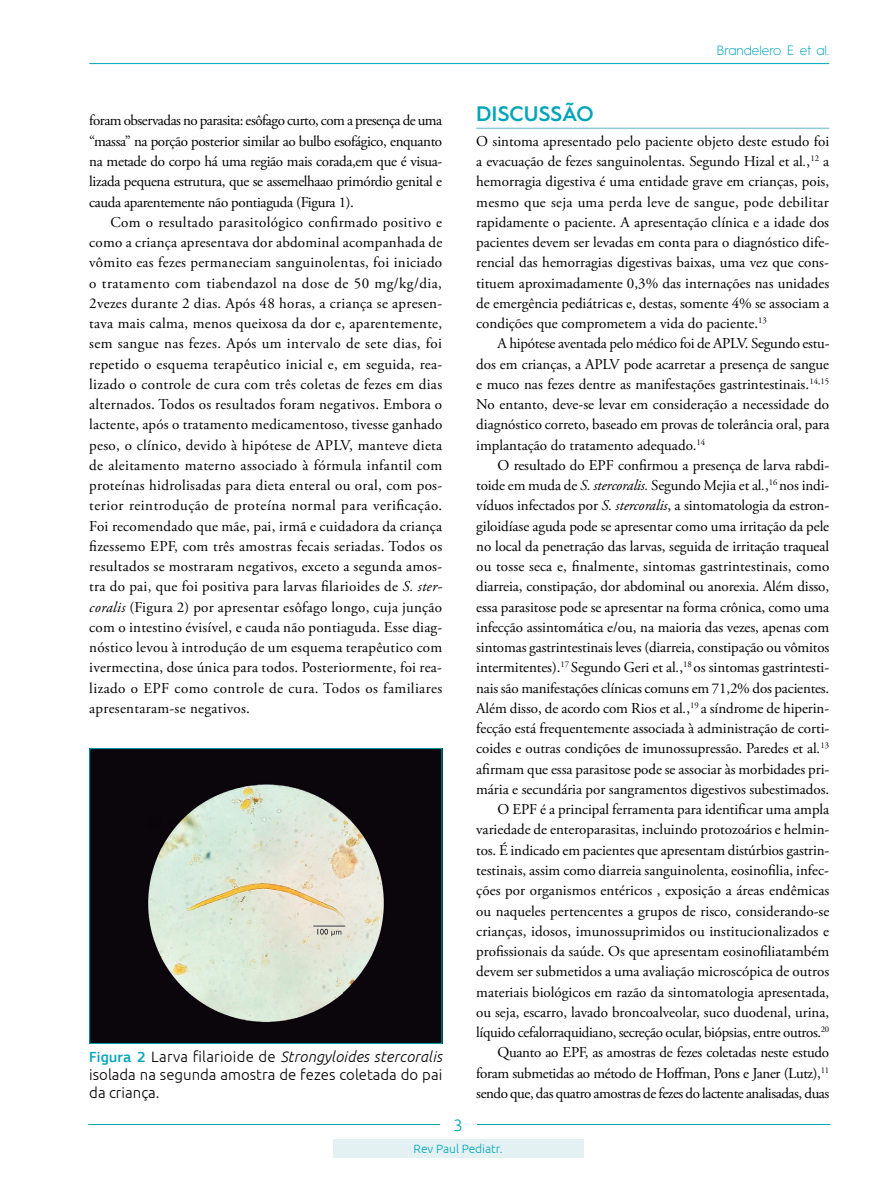
<style>
.page{position:relative;width:893px;height:1191px;background:#fff}
.page>*{position:absolute;margin:0;border:0;box-sizing:border-box;transform-origin:0 0}
.t1{font:600 21px "Hurme Geometric Sans 1";color:#00a5b9}
.t2{font:300 16.5px "Ubuntu";color:#00a5b9}
.t3{font:15px/20.2px "Adobe Garamond Pro";letter-spacing:-.005em;color:#000;text-align:justify}
.t4{font:300 15px/18px "Ubuntu";color:#000;text-align:justify}
.t5{font:300 13.5px "Hurme Geometric Sans 1";color:#00a5b9}
.t6{font:300 12px "Ubuntu";color:#00a5b9}
.s1{font-style:italic}
.s2{font-family:"PF Square Sans Pro";font-weight:500;color:#00a5b9}
</style>
<div class="page">
<hr style="left:88px;top:1124px;width:742px;height:1px;background:#00a5b9">
<hr style="left:89px;top:63px;width:740px;height:1px;background:#00a5b9">
<div style="left:440px;top:1111px;width:36px;height:25px;background:#fff"></div>
<hr style="left:476px;top:128px;width:353px;height:1px;background:#8ecad7">
<img style="left:91px;top:750px;width:349px;height:291px">
<div style="left:89px;top:748px;width:353px;height:295px;border:1px solid #00a5b9"></div>
<div style="left:333px;top:1138px;width:250px;height:19px;background:#e4f1f3"></div>
<p class="t5" style="left:716px;top:41px;width:114px">Brandelero E et al.</p>
<p class="t3" style="left:89px;top:111px;width:355px">foram observadas no parasita: esôfago curto, com a presença de uma “massa” na porção posterior similar ao bulbo esofágico, enquanto na metade do corpo há uma região mais corada,em que é visua‑ lizada pequena estrutura, que se assemelhaao primórdio genital e cauda aparentemente não pontiaguda (Figura 1).</p>
<p class="t3" style="left:89px;top:212px;width:355px;text-indent:21px">Com o resultado parasitológico confirmado positivo e como a criança apresentava dor abdominal acompanhada de vômito eas fezes permaneciam sanguinolentas, foi iniciado o tratamento com tiabendazol na dose de 50 mg/kg/dia, 2vezes durante 2 dias. Após 48 horas, a criança se apresen‑ tava mais calma, menos queixosa da dor e, aparentemente, sem sangue nas fezes. Após um intervalo de sete dias, foi repetido o esquema terapêutico inicial e, em seguida, rea‑ lizado o controle de cura com três coletas de fezes em dias alternados. Todos os resultados foram negativos. Embora o lactente, após o tratamento medicamentoso, tivesse ganhado peso, o clínico, devido à hipótese de APLV, manteve dieta de aleitamento materno associado à fórmula infantil com proteínas hidrolisadas para dieta enteral ou oral, com pos‑ terior reintrodução de proteína normal para verificação.<br>Foi recomendado que mãe, pai, irmã e cuidadora da criança fizessemo EPF, com três amostras fecais seriadas. Todos os resultados se mostraram negativos, exceto a segunda amos‑ tra do pai, que foi positiva para larvas filarioides de <span class="s1">S. ster&shy;coralis</span> (Figura 2) por apresentar esôfago longo, cuja junção com o intestino évisível, e cauda não pontiaguda. Esse diag‑ nóstico levou à introdução de um esquema terapêutico com ivermectina, dose única para todos. Posteriormente, foi rea‑ lizado o EPF como controle de cura. Todos os familiares apresentaram‑se negativos.</p>
<p class="t4" style="left:89px;top:1047px;width:354px"><span class="s2">Figura 2</span> Larva filarioide de <span class="s1">Strongyloides stercoralis </span>isolada na segunda amostra de fezes coletada do pai da criança.</p>
<p class="t2" style="left:453px;top:1114px;width:11px">3</p>
<h1 class="t1" style="left:476px;top:99px;width:119px">DISCUSSÃO</h1>
<p class="t3" style="left:476px;top:131px;width:354px">O sintoma apresentado pelo paciente objeto deste estudo foi a evacuação de fezes sanguinolentas. Segundo Hizal et al<span class="s1">.</span>,<sup>12</sup> a hemorragia digestiva é uma entidade grave em crianças, pois, mesmo que seja uma perda leve de sangue, pode debilitar rapidamente o paciente. A apresentação clínica e a idade dos pacientes devem ser levadas em conta para o diagnóstico dife‑ rencial das hemorragias digestivas baixas, uma vez que cons‑ tituem aproximadamente 0,3% das internações nas unidades de emergência pediátricas e, destas, somente 4% se associam a condições que comprometem a vida do paciente.<sup>13</sup></p>
<p class="t3" style="left:476px;top:334px;width:355px;text-indent:21px">A hipótese aventada pelo médico foi de APLV. Segundo estu‑ dos em crianças, a APLV pode acarretar a presença de sangue e muco nas fezes dentre as manifestações gastrintestinais.<sup>14,15<br></sup>No entanto, deve‑se levar em consideração a necessidade do diagnóstico correto, baseado em provas de tolerância oral, para implantação do tratamento adequado.<sup>14</sup></p>
<p class="t3" style="left:476px;top:455px;width:355px;text-align:right">O resultado do EPF confirmou a presença de larva rabdi‑ toide em muda de <span class="s1">S. stercoralis.</span> Segundo Mejia et al<span class="s1">.</span>,<sup>16</sup> nos indi‑ víduos infectados por <span class="s1">S. stercoralis</span>, a sintomatologia da estron‑ giloidíase aguda pode se apresentar como uma irritação da pele no local da penetração das larvas, seguida de irritação traqueal ou tosse seca e, finalmente, sintomas gastrintestinais, como diarreia, constipação, dor abdominal ou anorexia. Além disso, essa parasitose pode se apresentar na forma crônica, como uma infecção assintomática e/ou, na maioria das vezes, apenas com sintomas gastrintestinais leves (diarreia, constipação ou vômitos intermitentes).<sup>17</sup> Segundo Geri et al<span class="s1">.</span>,<sup>18</sup> os sintomas gastrintesti‑ nais são manifestações clínicas comuns em 71,2% dos pacientes.<br>Além disso, de acordo com Rios et al<span class="s1">.</span>,<sup>19</sup> a síndrome de hiperin‑ fecção está frequentemente associada à administração de corti‑ coides e outras condições de imunossupressão. Paredes et al<span class="s1">.</span><sup>13 </sup>afirmam que essa parasitose pode se associar às morbidades pri‑ mária e secundária por sangramentos digestivos subestimados.<br>O EPF é a principal ferramenta para identificar uma ampla variedade de enteroparasitas, incluindo protozoários e helmin‑ tos. É indicado em pacientes que apresentam distúrbios gastrin‑ testinais, assim como diarreia sanguinolenta, eosinofilia, infec‑ ções por organismos entéricos , exposição a áreas endêmicas ou naqueles pertencentes a grupos de risco, considerando‑se crianças, idosos, imunossuprimidos ou institucionalizados e profissionais da saúde. Os que apresentam eosinofiliatambém devem ser submetidos a uma avaliação microscópica de outros materiais biológicos em razão da sintomatologia apresentada, ou seja, escarro, lavado broncoalveolar, suco duodenal, urina, líquido cefalorraquidiano, secreção ocular, biópsias, entre outros.<sup>20<br></sup>Quanto ao EPF, as amostras de fezes coletadas neste estudo foram submetidas ao método de Hoffman, Pons e Janer (Lutz),<sup>11 </sup>sendo que, das quatro amostras de fezes do lactente analisadas, duas</p>
<p class="t6" style="left:414px;top:1141px;width:91px">Rev Paul Pediatr.</p>
</div>
